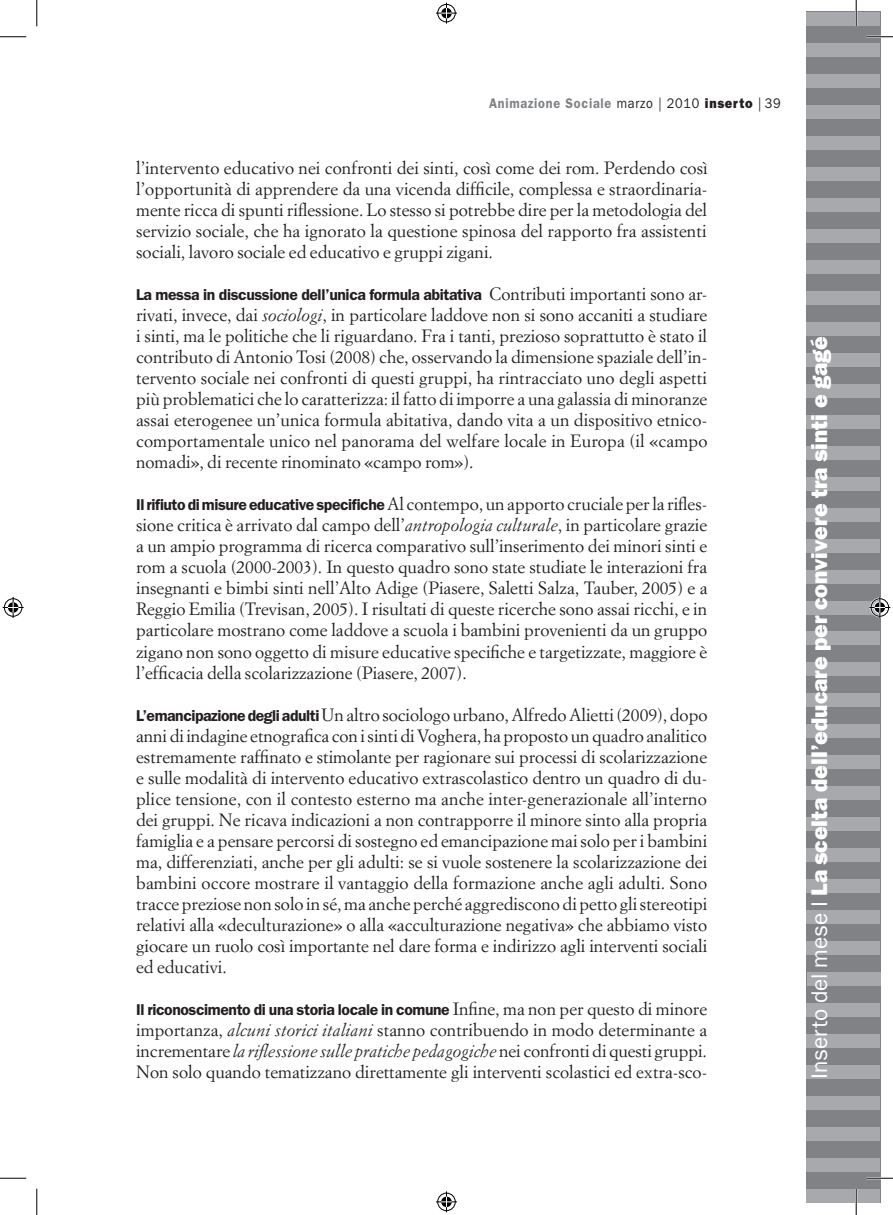
<style>
.page{position:relative;width:893px;height:1215px;background:#fff}
.page>*{position:absolute;margin:0;border:0;box-sizing:border-box;transform-origin:0 0}
.t1{font:22.75px "ITC Franklin Gothic Std Hvy";color:#fff}
.t2{font:17.5px/21px "Simoncini Garamond Std";color:#231f20;text-align:justify}
.t3{font:600 15.75px "ITC Franklin Gothic Std";letter-spacing:-.025em;color:#231f20}
.t4{font:600 14px "ITC Franklin Gothic Std";letter-spacing:.06em;color:#808285;scale:.9 1}
.s1{font-weight:400;color:#231f20}
.s2{font-family:"ITC Franklin Gothic Std Hvy";font-weight:400;color:#231f20}
.s3{font-family:"Simoncini Garamond Std";font-weight:400;font-size:17.5px}
.s4{font-style:italic}
.s5{font-family:"ITC Franklin Gothic Std";font-weight:600;font-size:15.75px}
.s6{font-family:"ITC Franklin Gothic Std"}
</style>
<div class="page">
<div style="left:806px;top:12px;width:74px;height:1190px;background:#808285"></div>
<div style="left:806px;top:1189px;width:73px;height:13px;background:#a8a9ad"></div>
<div style="left:806px;top:1158px;width:73px;height:14px;background:#a8a9ad"></div>
<div style="left:806px;top:1127px;width:73px;height:14px;background:#a8a9ad"></div>
<div style="left:806px;top:1096px;width:73px;height:14px;background:#a8a9ad"></div>
<div style="left:806px;top:724px;width:73px;height:14px;background:#a8a9ad"></div>
<div style="left:806px;top:384px;width:73px;height:13px;background:#a8a9ad"></div>
<div style="left:806px;top:1065px;width:73px;height:14px;background:#a8a9ad"></div>
<div style="left:806px;top:693px;width:73px;height:14px;background:#a8a9ad"></div>
<div style="left:806px;top:353px;width:73px;height:13px;background:#a8a9ad"></div>
<div style="left:806px;top:1034px;width:73px;height:14px;background:#a8a9ad"></div>
<div style="left:806px;top:662px;width:73px;height:14px;background:#a8a9ad"></div>
<div style="left:806px;top:322px;width:73px;height:13px;background:#a8a9ad"></div>
<div style="left:806px;top:1003px;width:73px;height:14px;background:#a8a9ad"></div>
<div style="left:807px;top:972px;width:73px;height:14px;background:#a8a9ad"></div>
<div style="left:806px;top:631px;width:73px;height:14px;background:#a8a9ad"></div>
<div style="left:806px;top:291px;width:73px;height:13px;background:#a8a9ad"></div>
<div style="left:806px;top:941px;width:73px;height:14px;background:#a8a9ad"></div>
<div style="left:806px;top:600px;width:73px;height:14px;background:#a8a9ad"></div>
<div style="left:806px;top:260px;width:73px;height:13px;background:#a8a9ad"></div>
<div style="left:806px;top:910px;width:73px;height:14px;background:#a8a9ad"></div>
<div style="left:806px;top:569px;width:73px;height:14px;background:#a8a9ad"></div>
<div style="left:806px;top:229px;width:73px;height:13px;background:#a8a9ad"></div>
<div style="left:806px;top:879px;width:73px;height:14px;background:#a8a9ad"></div>
<div style="left:806px;top:538px;width:73px;height:14px;background:#a8a9ad"></div>
<div style="left:806px;top:198px;width:73px;height:13px;background:#a8a9ad"></div>
<div style="left:806px;top:848px;width:73px;height:14px;background:#a8a9ad"></div>
<div style="left:806px;top:507px;width:73px;height:14px;background:#a8a9ad"></div>
<div style="left:806px;top:167px;width:73px;height:14px;background:#a8a9ad"></div>
<div style="left:806px;top:817px;width:73px;height:14px;background:#a8a9ad"></div>
<div style="left:806px;top:476px;width:73px;height:14px;background:#a8a9ad"></div>
<div style="left:806px;top:136px;width:73px;height:14px;background:#a8a9ad"></div>
<div style="left:806px;top:786px;width:73px;height:14px;background:#a8a9ad"></div>
<div style="left:806px;top:446px;width:73px;height:13px;background:#a8a9ad"></div>
<div style="left:806px;top:105px;width:73px;height:14px;background:#a8a9ad"></div>
<div style="left:806px;top:43px;width:73px;height:14px;background:#a8a9ad"></div>
<div style="left:806px;top:755px;width:73px;height:14px;background:#a8a9ad"></div>
<div style="left:806px;top:415px;width:73px;height:13px;background:#a8a9ad"></div>
<div style="left:806px;top:74px;width:73px;height:14px;background:#a8a9ad"></div>
<div style="left:806px;top:12px;width:73px;height:14px;background:#a8a9ad"></div>
<hr style="left:866px;top:36px;width:26px;height:2px;background:#fff">
<hr style="left:866px;top:1177px;width:26px;height:2px;background:#fff">
<hr style="left:854px;top:0;width:2px;height:26px;background:#fff">
<hr style="left:854px;top:1188px;width:2px;height:26px;background:#fff">
<svg style="left:0;top:36px;width:26px;height:1px"></svg>
<svg style="left:866px;top:36px;width:26px;height:1px"></svg>
<svg style="left:0;top:1177px;width:26px;height:1px"></svg>
<svg style="left:866px;top:1177px;width:26px;height:1px"></svg>
<svg style="left:36px;top:0;width:1px;height:26px"></svg>
<svg style="left:36px;top:1188px;width:1px;height:26px"></svg>
<svg style="left:855px;top:0;width:1px;height:26px"></svg>
<svg style="left:855px;top:1188px;width:1px;height:26px"></svg>
<svg style="left:436px;top:3px;width:21px;height:21px"></svg>
<svg style="left:436px;top:1191px;width:21px;height:21px"></svg>
<svg style="left:3px;top:597px;width:21px;height:21px"></svg>
<svg style="left:868px;top:597px;width:21px;height:21px"></svg>
<p class="t4" style="left:489px;top:94px;width:325px">Animazione Sociale <span class="s1">marzo | 2010</span> <span class="s2">inserto</span> <span class="s1">| 39</span></p>
<p class="t2" style="left:136px;top:157px;width:573px">l’intervento educativo nei confronti dei sinti, così come dei rom. Perdendo così l’opportunità di apprendere da una vicenda difficile, complessa e straordinaria&shy;mente ricca di spunti riflessione. Lo stesso si potrebbe dire per la metodologia del servizio sociale, che ha ignorato la questione spinosa del rapporto fra assistenti sociali, lavoro sociale ed educativo e gruppi zigani.</p>
<p class="t3" style="left:136px;top:285px;width:572px">La messa in discussione dell’unica formula abitativa <span class="s3">Contributi importanti sono ar-</span></p>
<p class="t2" style="left:136px;top:304px;width:572px">rivati, invece, dai <span class="s4">sociologi</span>, in particolare laddove non si sono accaniti a studiare i sinti, ma le politiche che li riguardano. Fra i tanti, prezioso soprattutto è stato il contributo di Antonio Tosi (2008) che, osservando la dimensione spaziale dell’in&shy;tervento sociale nei confronti di questi gruppi, ha rintracciato uno degli aspetti più problematici che lo caratterizza: il fatto di imporre a una galassia di minoranze assai eterogenee un’unica formula abitativa, dando vita a un dispositivo etnico&shy;comportamentale unico nel panorama del welfare locale in Europa (il «campo nomadi», di recente rinominato «campo rom»).</p>
<p class="t2" style="left:136px;top:493px;width:572px"><span class="s5">Il rifiuto di misure educative specifiche</span> Al contempo, un apporto cruciale per la rifles&shy;sione critica è arrivato dal campo dell’<span class="s4">antropologia culturale</span>, in particolare grazie a un ampio programma di ricerca comparativo sull’inserimento dei minori sinti e rom a scuola (2000-2003). In questo quadro sono state studiate le interazioni fra insegnanti e bimbi sinti nell’Alto Adige (Piasere, Saletti Salza, Tauber, 2005) e a Reggio Emilia (Trevisan, 2005). I risultati di queste ricerche sono assai ricchi, e in particolare mostrano come laddove a scuola i bambini provenienti da un gruppo zigano non sono oggetto di misure educative specifiche e targetizzate, maggiore è l’efficacia della scolarizzazione (Piasere, 2007).</p>
<p class="t2" style="left:136px;top:703px;width:572px"><span class="s5">L’emancipazione degli adulti</span> Un altro sociologo urbano, Alfredo Alietti (2009), dopo anni di indagine etnografica con i sinti di Voghera, ha proposto un quadro analitico estremamente raffinato e stimolante per ragionare sui processi di scolarizzazione e sulle modalità di intervento educativo extrascolastico dentro un quadro di du&shy;plice tensione, con il contesto esterno ma anche inter-generazionale all’interno dei gruppi. Ne ricava indicazioni a non contrapporre il minore sinto alla propria famiglia e a pensare percorsi di sostegno ed emancipazione mai solo per i bambini ma, differenziati, anche per gli adulti: se si vuole sostenere la scolarizzazione dei bambini occore mostrare il vantaggio della formazione anche agli adulti. Sono tracce preziose non solo in sé, ma anche perché aggrediscono di petto gli stereotipi relativi alla «deculturazione» o alla «acculturazione negativa» che abbiamo visto giocare un ruolo così importante nel dare forma e indirizzo agli interventi sociali ed educativi.</p>
<p class="t3" style="left:136px;top:999px;width:572px">Il riconoscimento di una storia locale in comune <span class="s3">Infine, ma non per questo di minore</span></p>
<p class="t2" style="left:136px;top:1018px;width:572px">importanza, <span class="s4">alcuni storici italiani</span> stanno contribuendo in modo determinante a incrementare <span class="s4">la riflessione sulle pratiche pedagogiche</span> nei confronti di questi gruppi.<br>Non solo quando tematizzano direttamente gli interventi scolastici ed extra-sco-</p>
<h1 class="t1" style="left:805px;top:1078px;width:744px;rotate:-90deg"><span class="s6">Inserto del mese I</span> La scelta dell’educare per convivere tra sinti e gagé</h1>
</div>
